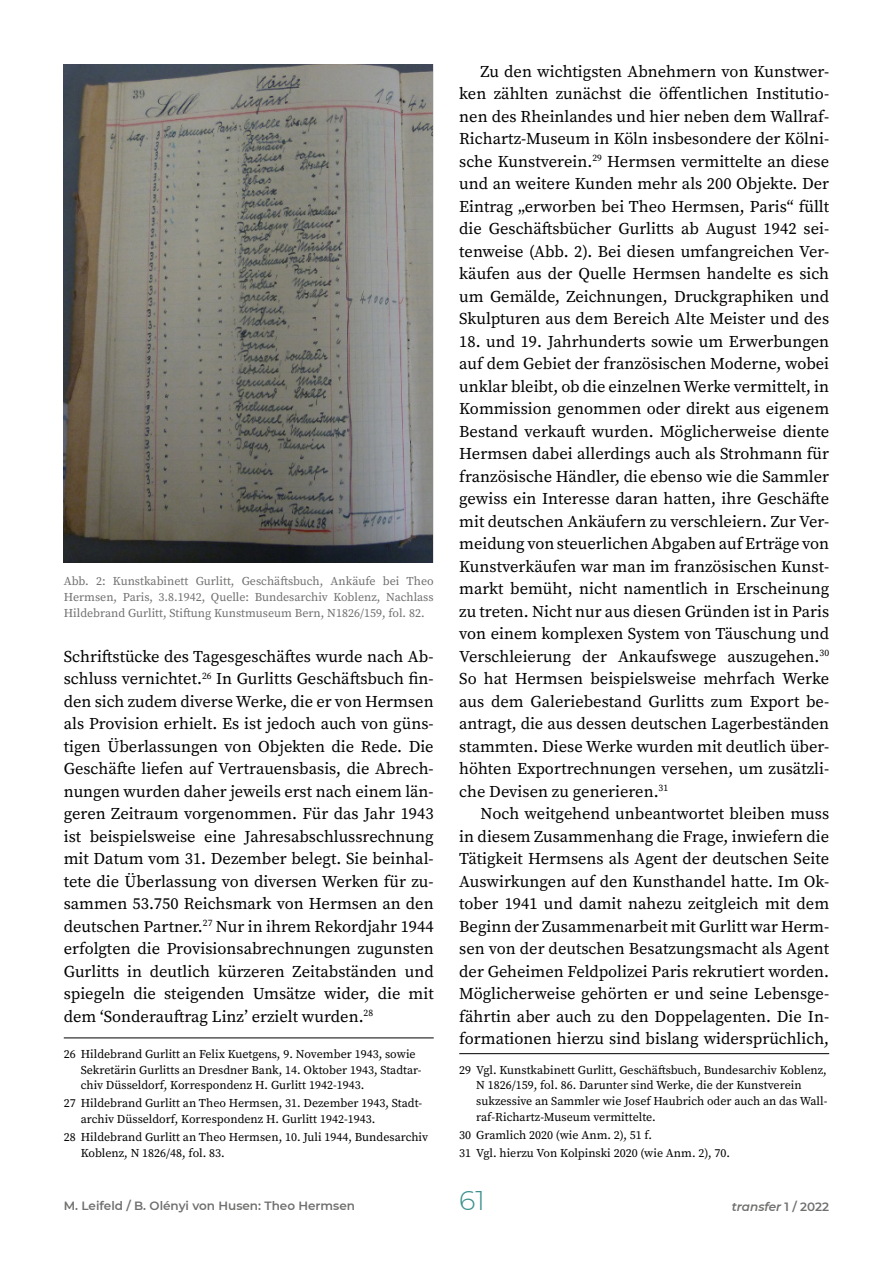
<style>
.page{position:relative;width:893px;height:1263px;background:#fff}
.page>*{position:absolute;margin:0;border:0;box-sizing:border-box;transform-origin:0 0}
.t1{font:300 27px "Montserrat";color:#3c908d}
.t2{font:16.5px/22.5px "Source Serif Variable";color:#000;text-align:justify}
.t3{font:12px/15.8px "Source Serif Variable";color:#000}
.t4{font:12px/15.8px "Source Serif Variable";color:#70706f;text-align:justify}
.t5{font:600 12px "Montserrat";color:#70706f}
.t6{font:italic 600 12px "Montserrat";color:#70706f}
.s1{font-style:normal}
</style>
<div class="page">
<hr style="left:64px;top:1038px;width:370px;height:1px;background:#000">
<hr style="left:459px;top:1053px;width:370px;height:1px;background:#000">
<img style="left:64px;top:65px;width:370px;height:497px">
<p class="t4" style="left:64px;top:573px;width:371px">Abb. 2: Kunstkabinett Gurlitt, Geschäftsbuch, Ankäufe bei Theo Hermsen, Paris, 3.8.1942, Quelle: Bundesarchiv Koblenz, Nachlass Hildebrand Gurlitt, Stiftung Kunstmuseum Bern, N1826/159, fol. 82.</p>
<p class="t2" style="left:64px;top:645px;width:371px">Schriftstücke des Tagesgeschäftes wurde nach Ab&shy;schluss vernichtet.<sup>26</sup> In Gurlitts Geschäftsbuch fin&shy;den sich zudem diverse Werke, die er von Hermsen als Provision erhielt. Es ist jedoch auch von güns&shy;tigen Überlassungen von Objekten die Rede. Die Geschäfte liefen auf Vertrauensbasis, die Abrech&shy;nungen wurden daher jeweils erst nach einem län&shy;geren Zeitraum vorgenommen. Für das Jahr 1943 ist beispielsweise eine Jahresabschlussrechnung mit Datum vom 31. Dezember belegt. Sie beinhal&shy;tete die Überlassung von diversen Werken für zu&shy;sammen 53.750 Reichsmark von Hermsen an den deutschen Partner.<sup>27</sup> Nur in ihrem Rekordjahr 1944 erfolgten die Provisionsabrechnungen zugunsten Gurlitts in deutlich kürzeren Zeitabständen und spiegeln die steigenden Umsätze wider, die mit dem ‘Sonderauftrag Linz’ erzielt wurden.<sup>28</sup></p>
<p class="t3" style="left:81px;top:1046px;width:342px;text-indent:-17px">26 Hildebrand Gurlitt an Felix Kuetgens, 9. November 1943, sowie<br>Sekretärin Gurlitts an Dresdner Bank, 14. Oktober 1943, Stadtar&shy;chiv Düsseldorf, Korrespondenz H. Gurlitt 1942-1943.</p>
<p class="t3" style="left:81px;top:1095px;width:343px;text-indent:-17px">27 Hildebrand Gurlitt an Theo Hermsen, 31. Dezember 1943, Stadt&shy;archiv Düsseldorf, Korrespondenz H. Gurlitt 1942-1943.</p>
<p class="t3" style="left:81px;top:1129px;width:349px;text-indent:-17px">28 Hildebrand Gurlitt an Theo Hermsen, 10. Juli 1944, Bundesarchiv<br>Koblenz, N 1826/48, fol. 83.</p>
<p class="t2" style="left:459px;top:60px;width:371px;text-indent:21px">Zu den wichtigsten Abnehmern von Kunstwer&shy;ken zählten zunächst die öffentlichen Institutio&shy;nen des Rheinlandes und hier neben dem Wallraf-Richartz-Museum in Köln insbesondere der Kölni&shy;sche Kunstverein.<sup>29</sup> Hermsen vermittelte an diese und an weitere Kunden mehr als 200 Objekte. Der Eintrag „erworben bei Theo Hermsen, Paris“ füllt die Geschäftsbücher Gurlitts ab August 1942 sei&shy;tenweise (Abb. 2). Bei diesen umfangreichen Ver&shy;käufen aus der Quelle Hermsen handelte es sich um Gemälde, Zeichnungen, Druckgraphiken und Skulpturen aus dem Bereich Alte Meister und des</p>
<p class="t2" style="left:459px;top:330px;width:371px">18. und 19. Jahrhunderts sowie um Erwerbungen auf dem Gebiet der französischen Moderne, wobei unklar bleibt, ob die einzelnen Werke vermittelt, in Kommission genommen oder direkt aus eigenem Bestand verkauft wurden. Möglicherweise diente Hermsen dabei allerdings auch als Strohmann für französische Händler, die ebenso wie die Sammler gewiss ein Interesse daran hatten, ihre Geschäfte mit deutschen Ankäufern zu verschleiern. Zur Ver&shy;meidung von steuerlichen Abgaben auf Erträge von Kunstverkäufen war man im französischen Kunst&shy;markt bemüht, nicht namentlich in Erscheinung zu treten. Nicht nur aus diesen Gründen ist in Paris von einem komplexen System von Täuschung und Verschleierung der Ankaufswege auszugehen.<sup>30<br></sup>So hat Hermsen beispielsweise mehrfach Werke aus dem Galeriebestand Gurlitts zum Export be&shy;antragt, die aus dessen deutschen Lagerbeständen stammten. Diese Werke wurden mit deutlich über&shy;höhten Exportrechnungen versehen, um zusätzli&shy;che Devisen zu generieren.<sup>31</sup></p>
<p class="t2" style="left:459px;top:802px;width:371px;text-indent:21px">Noch weitgehend unbeantwortet bleiben muss in diesem Zusammenhang die Frage, inwiefern die Tätigkeit Hermsens als Agent der deutschen Seite Auswirkungen auf den Kunsthandel hatte. Im Ok&shy;tober 1941 und damit nahezu zeitgleich mit dem Beginn der Zusammenarbeit mit Gurlitt war Herm&shy;sen von der deutschen Besatzungsmacht als Agent der Geheimen Feldpolizei Paris rekrutiert worden.<br>Möglicherweise gehörten er und seine Lebensge&shy;fährtin aber auch zu den Doppelagenten. Die In&shy;formationen hierzu sind bislang widersprüchlich,</p>
<p class="t3" style="left:476px;top:1062px;width:353px;text-indent:-17px">29 Vgl. Kunstkabinett Gurlitt, Geschäftsbuch, Bundesarchiv Koblenz, N 1826/159, fol. 86. Darunter sind Werke, die der Kunstverein sukzessive an Sammler wie Josef Haubrich oder auch an das Wall&shy;raf-Richartz-Museum vermittelte.</p>
<p class="t3" style="left:459px;top:1126px;width:272px;line-height:17.9px">30 Gramlich 2020 (wie Anm. 2), 51 f.<br>31 Vgl. hierzu Von Kolpinski 2020 (wie Anm. 2), 70.</p>
<p class="t5" style="left:64px;top:1197px;width:293px">M. Leifeld / B. Olényi von Husen: Theo Hermsen</p>
<h1 class="t1" style="left:459px;top:1182px;width:27px">61</h1>
<p class="t6" style="left:732px;top:1198px;width:99px">transfer <span class="s1">1 / 2022</span></p>
</div>
